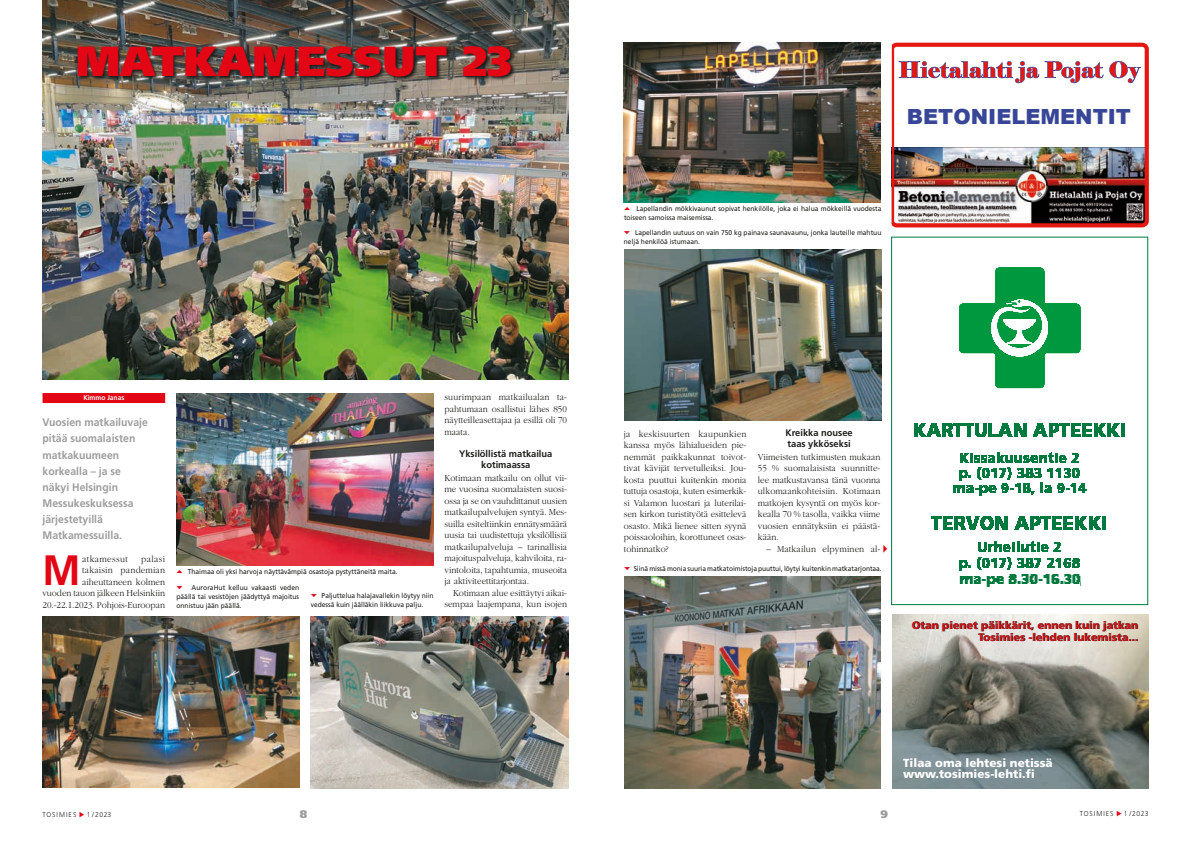
<style>
.page{position:relative;width:1191px;height:842px;background:#fff}
.page>*{position:absolute;margin:0;border:0;box-sizing:border-box;transform-origin:0 0}
.t1{font:700 42.5px "Frutiger";color:#e30614;scale:.95 1}
.t2{font:900 42px "Frutiger";color:#e30614}
.t3{font:900 20.9px "Arial";color:#384697}
.t4{font:900 11.7px/11.7px "Frutiger";color:#fff}
.t5{font:700 11px/16px "Frutiger";color:#9d9d9d;scale:.95 1}
.t6{font:900 11px "Frutiger";color:#9d9d9d}
.t7{font:900 10.7px/11.7px "Frutiger";color:#cd171a;text-align:right}
.t8{font:300 9.5px/11.5px "Garamond";color:#1d1d1b;text-align:justify;scale:.95 1}
.t9{font:700 9.5px/11.5px "Frutiger";color:#1d1d1b;text-align:center}
.t10{font:300 9.5px "Garamond";letter-spacing:.035em;color:#1d1d1b;scale:.95 1}
.t11{font:7px/9px "Frutiger";color:#1d1d1b;scale:.95 1}
.t12{font:300 7px "Frutiger";letter-spacing:.14em;color:#1d1d1b;scale:.96 1}
.t13{font:700 7px "Frutiger";color:#fff;scale:.95 1}
.t14{font:7px "European Pi Three";color:#e30614;scale:.95 1}
.s1{font-family:"European Pi Three";color:#e30614}
.s2{font-family:"European Pi Three";font-weight:400;font-size:9px;color:#e30614}
</style>
<div class="page">
<img style="left:891px;top:43px;width:257px;height:184px">
<svg style="left:898px;top:61px;width:205px;height:22px"></svg>
<svg style="left:1109px;top:61px;width:31px;height:22px"></svg>
<img style="left:892px;top:614px;width:256px;height:174px">
<img style="left:623px;top:43px;width:258px;height:160px">
<img style="left:624px;top:249px;width:257px;height:172px">
<img style="left:624px;top:576px;width:256px;height:212px">
<img style="left:43px;top:616px;width:257px;height:172px">
<img style="left:176px;top:394px;width:257px;height:172px">
<img style="left:43px;top:0;width:525px;height:379px">
<svg style="left:77px;top:46px;width:439px;height:35px;background:#3f3d38"></svg>
<img style="left:311px;top:616px;width:257px;height:172px">
<div style="left:43px;top:393px;width:122px;height:10px;background:#e30614"></div>
<img style="left:914px;top:267px;width:211px;height:304px">
<img style="left:959px;top:574px;width:121px;height:13px">
<div style="left:891px;top:237px;width:257px;height:368px;border:1px solid #007a3e"></div>
<h2 class="t2" style="left:76px;top:35px;width:438px">MATKAMESSUT 23</h2>
<h3 class="t3" style="left:907px;top:102px;width:226px">BETONIELEMENTIT</h3>
<p class="t11" style="left:624px;top:204px;width:272px"><span class="s1">C</span> Lapellandin mökkivaunut sopivat henkilölle, joka ei halua mökkeillä vuodesta toiseen samoissa maisemissa.</p>
<p class="t11" style="left:624px;top:228px;width:272px"><span class="s1">D</span> Lapellandin uutuus on vain 750 kg painava saunavaunu, jonka lauteille mahtuu neljä henkilöä istumaan.</p>
<p class="t13" style="left:83px;top:394px;width:45px">Kimmo Janas</p>
<p class="t5" style="left:43px;top:415px;width:112px">Vuosien matkailuvaje pitää suomalaisten matkakuumeen korkealla – ja se näkyi Helsingin<br>Messukeskuksessa järjestetyillä<br>Matkamessuilla.</p>
<h1 class="t1" style="left:43px;top:545px;width:42px">M</h1>
<p class="t10" style="left:82px;top:553px;width:50px">atkamessut</p>
<p class="t8" style="left:43px;top:553px;width:131px;text-align:right">palasi<br>takaisin pandemian aiheuttaneen kolmen<br>vuoden tauon jälkeen Helsinkiin<br>20.-22.1.2023. Pohjois-Euroopan</p>
<p class="t11" style="left:176px;top:567px;width:234px"><span class="s1">C</span> Thaimaa oli yksi harvoja näyttävämpiä osastoja pystyttäneitä maita.</p>
<p class="t11" style="left:176px;top:583px;width:131px;text-align:justify;text-indent:15px">AuroraHut kelluu vakaasti veden päällä tai vesistöjen jäädyttyä majoitus onnistuu jään päällä.</p>
<p class="t14" style="left:176px;top:583px;width:8px">D</p>
<p class="t11" style="left:311px;top:591px;width:131px"><span class="s1">D</span> Paljuttelua halajavallekin löytyy niin vedessä kuin jäälläkin liikkuva palju.</p>
<p class="t8" style="left:444px;top:392px;width:131px">suurimpaan matkailualan ta&shy;pahtumaan osallistui lähes 850 näytteilleasettajaa ja esillä oli 70 maata.</p>
<p class="t9" style="left:459px;top:448px;width:95px">Yksilöllistä matkailua kotimaassa</p>
<p class="t8" style="left:444px;top:472px;width:131px">Kotimaan matkailu on ollut vii&shy;me vuosina suomalaisten suosi&shy;ossa ja se on vauhdittanut uusien matkailupalvelujen syntyä. Mes&shy;suilla esiteltiinkin ennätysmäärä uusia tai uudistettuja yksilöllisiä matkailupalveluja – tarinallisia majoituspalveluja, kahviloita, ra&shy;vintoloita, tapahtumia, museoita ja aktiviteettitarjontaa.</p>
<p class="t8" style="left:444px;top:587px;width:131px;text-align:right">Kotimaan alue esittäytyi aikai&shy;sempaa laajempana, kun isojen</p>
<p class="t8" style="left:624px;top:428px;width:131px">ja keskisuurten kaupunkien kanssa myös lähialueiden pie&shy;nemmät paikkakunnat toivot&shy;tivat kävijät tervetulleiksi. Jou&shy;kosta puuttui kuitenkin monia tuttuja osastoja, kuten esimerkik&shy;si Valamon luostari ja luterilai&shy;sen kirkon turistityötä esittelevä osasto. Mikä lienee sitten syynä poissaoloihin, korottuneet osas&shy;tohinnatko?</p>
<p class="t9" style="left:785px;top:427px;width:69px;text-align:left">Kreikka nousee taas ykköseksi</p>
<p class="t8" style="left:758px;top:451px;width:131px">Viimeisten tutkimusten mukaan 55 % suomalaisista suunnitte&shy;lee matkustavansa tänä vuonna ulkomaankohteisiin. Kotimaan matkojen kysyntä on myös kor&shy;kealla 70 % tasolla, vaikka viime vuosien ennätyksiin ei päästä&shy;kään.</p>
<p class="t8" style="left:766px;top:543px;width:129px">– Matkailun elpyminen al- <span class="s2">A</span></p>
<p class="t11" style="left:624px;top:564px;width:273px"><span class="s1">D</span> Siinä missä monia suuria matkatoimistoja puuttui, löytyi kuitenkin matkatarjontaa.</p>
<p class="t7" style="left:912px;top:619px;width:228px">Otan pienet päikkärit, ennen kuin jatkan<br>Tosimies -lehden lukemista...</p>
<p class="t4" style="left:903px;top:757px;width:151px">Tilaa oma lehtesi netissä www.tosimies-lehti.fi</p>
<p class="t12" style="left:43px;top:811px;width:37px">TOSIMIES</p>
<p class="t12" style="left:87px;top:811px;width:27px">1 /2023</p>
<p class="t6" style="left:300px;top:807px;width:9px">8</p>
<p class="t6" style="left:880px;top:807px;width:9px">9</p>
<p class="t12" style="left:1079px;top:809px;width:37px">TOSIMIES</p>
<p class="t12" style="left:1123px;top:809px;width:27px">1 /2023</p>
</div>
